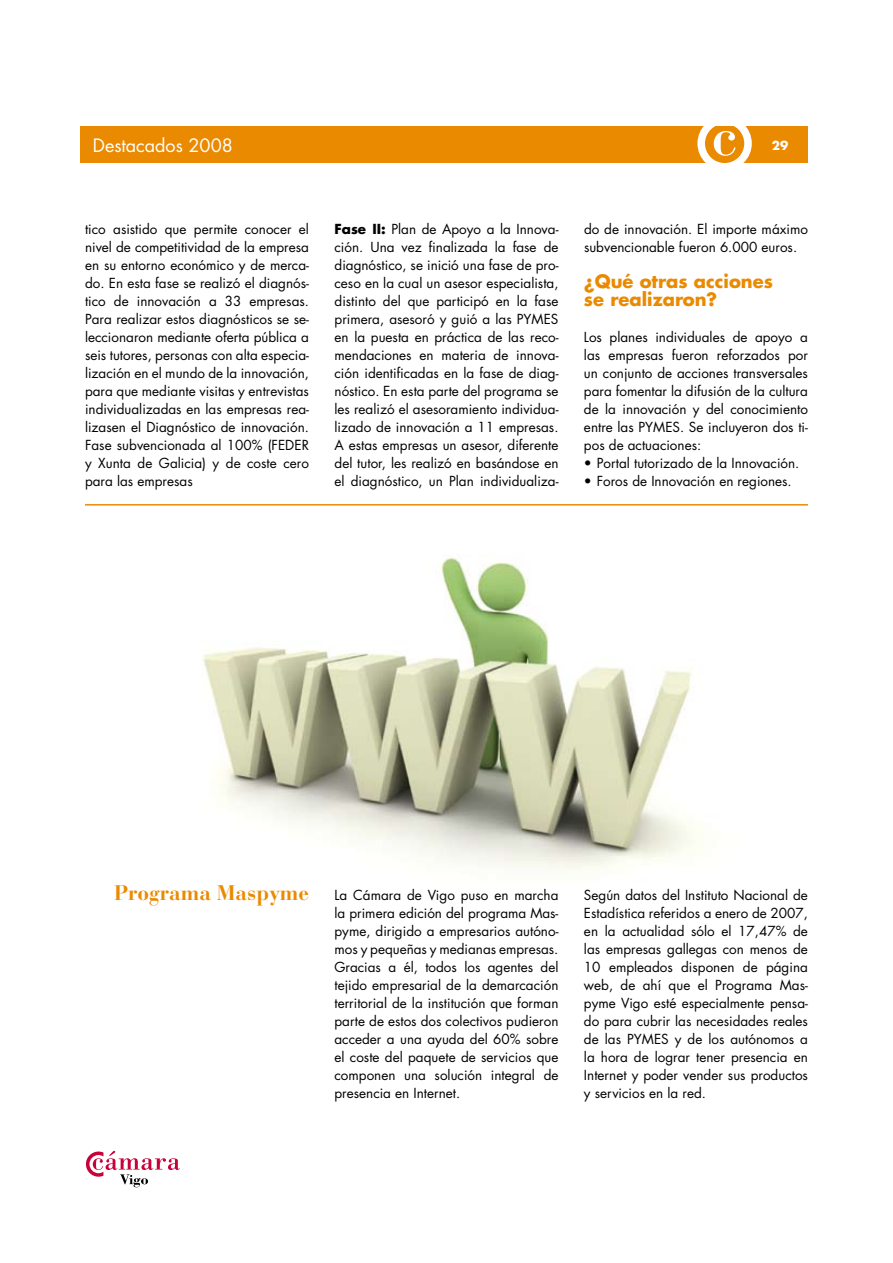
<style>
.page{position:relative;width:893px;height:1263px;background:#fff}
.page>*{position:absolute;margin:0;border:0;box-sizing:border-box;transform-origin:0 0}
.t1{font:700 18px/18px "Futura";color:#ea8a00}
.t2{font:18px "Futura";color:#fff}
.t3{font:13.5px/18px "Futura";color:#000;text-align:justify}
.t4{font:700 12px "Futura";color:#fff}
.s1{font-weight:700}
.s2{font-family:"Bauer Bodoni";font-weight:700;font-size:21px;color:#ea8a00}
</style>
<div class="page">
<svg style="left:86px;top:1151px;width:94px;height:36px"></svg>
<div style="left:81px;top:126px;width:727px;height:36px;background:#ea8a00"></div>
<svg style="left:697px;top:126px;width:55px;height:37px"></svg>
<img style="left:202px;top:557px;width:501px;height:315px">
<hr style="left:85px;top:504px;width:723px;height:2px;background:#ea8a00">
<h1 class="t2" style="left:93px;top:133px;width:141px">Destacados 2008</h1>
<p class="t4" style="left:772px;top:137px;width:18px">29</p>
<p class="t3" style="left:85px;top:220px;width:225px">tico asistido que permite conocer el nivel de competitividad de la empresa en su entorno económico y de merca&shy;do. En esta fase se realizó el diagnós&shy;tico de innovación a 33 empresas.<br>Para realizar estos diagnósticos se se&shy;leccionaron mediante oferta pública a seis tutores, personas con alta especia&shy;lización en el mundo de la innovación, para que mediante visitas y entrevistas individualizadas en las empresas rea&shy;lizasen el Diagnóstico de innovación.<br>Fase subvencionada al 100% (FEDER y Xunta de Galicia) y de coste cero para las empresas</p>
<p class="t3" style="left:334px;top:220px;width:225px"><span class="s1">Fase II:</span> Plan de Apoyo a la Innova&shy;ción. Una vez finalizada la fase de diagnóstico, se inició una fase de pro&shy;ceso en la cual un asesor especialista, distinto del que participó en la fase primera, asesoró y guió a las PYMES en la puesta en práctica de las reco&shy;mendaciones en materia de innova&shy;ción identificadas en la fase de diag&shy;nóstico. En esta parte del programa se les realizó el asesoramiento individua&shy;lizado de innovación a 11 empresas.<br>A estas empresas un asesor, diferente del tutor, les realizó en basándose en el diagnóstico, un Plan individualiza-</p>
<p class="t3" style="left:584px;top:220px;width:225px">do de innovación. El importe máximo subvencionable fueron 6.000 euros.</p>
<h1 class="t1" style="left:584px;top:272px;width:191px">¿Qué otras acciones se realizaron?</h1>
<p class="t3" style="left:584px;top:328px;width:225px">Los planes individuales de apoyo a las empresas fueron reforzados por un conjunto de acciones transversales para fomentar la difusión de la cultura de la innovación y del conocimiento entre las PYMES. Se incluyeron dos ti&shy;pos de actuaciones:</p>
<p class="t3" style="left:584px;top:454px;width:217px">• Portal tutorizado de la Innovación.</p>
<p class="t3" style="left:584px;top:472px;width:209px">• Foros de Innovación en regiones.</p>
<p class="t3" style="left:334px;top:886px;width:225px;text-indent:-220px"><span class="s2">Programa Maspyme</span> La Cámara de Vigo puso en marcha la primera edición del programa Mas&shy;pyme, dirigido a empresarios autóno&shy;mos y pequeñas y medianas empresas.<br>Gracias a él, todos los agentes del tejido empresarial de la demarcación territorial de la institución que forman parte de estos dos colectivos pudieron acceder a una ayuda del 60% sobre el coste del paquete de servicios que componen una solución integral de presencia en Internet.</p>
<p class="t3" style="left:584px;top:886px;width:225px">Según datos del Instituto Nacional de Estadística referidos a enero de 2007, en la actualidad sólo el 17,47% de las empresas gallegas con menos de 10 empleados disponen de página web, de ahí que el Programa Mas&shy;pyme Vigo esté especialmente pensa&shy;do para cubrir las necesidades reales de las PYMES y de los autónomos a la hora de lograr tener presencia en Internet y poder vender sus productos y servicios en la red.</p>
</div>
